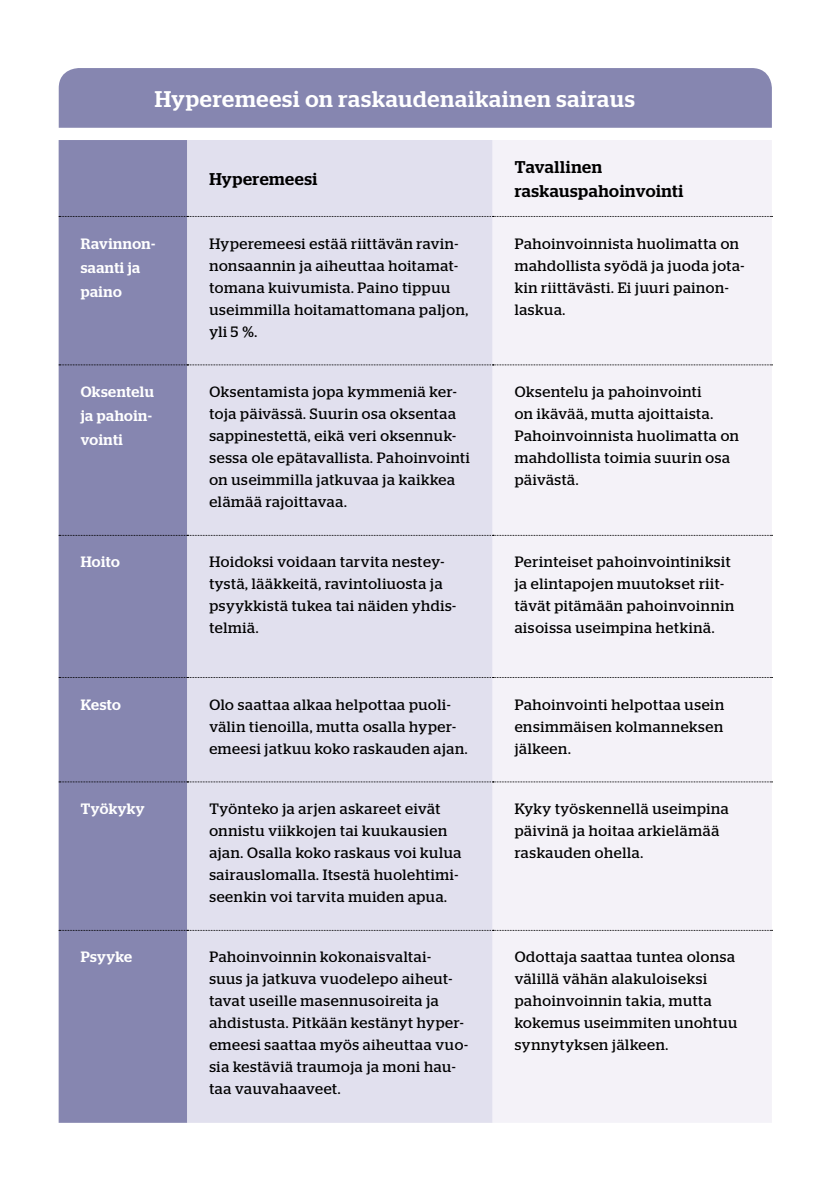
<style>
.page{position:relative;width:840px;height:1191px;background:#fff}
.page>*{position:absolute;margin:0;border:0;box-sizing:border-box;transform-origin:0 0}
.Hyper_otsikko1{font:500 22.6px "Stag";letter-spacing:.04em;color:#fff}
.Hyper_leipis1{font:500 17px/24px "Stag";letter-spacing:.035em;color:#000}
.Hyper_taulukkoleipis{font:15px/22px "Stag";letter-spacing:.045em;color:#000}
.Hyper_leipis1-2{font:500 15px/24px "Stag";letter-spacing:.035em;color:#fff}
</style>
<div class="page">
<div style="left:59px;top:68px;width:712px;height:60px;background:#8686b0"></div>
<div style="left:59px;top:140px;width:128px;height:982px;background:#8686b0"></div>
<div style="left:187px;top:140px;width:305px;height:982px;background:#e1e0ee"></div>
<div style="left:492px;top:140px;width:279px;height:982px;background:#f4f2f8"></div>
<svg style="left:59px;top:535px;width:713px;height:1px"></svg>
<svg style="left:59px;top:677px;width:713px;height:1px"></svg>
<svg style="left:59px;top:781px;width:713px;height:1px"></svg>
<svg style="left:59px;top:930px;width:713px;height:1px"></svg>
<svg style="left:59px;top:216px;width:713px;height:1px"></svg>
<svg style="left:59px;top:364px;width:713px;height:1px"></svg>
<p class="Hyper_otsikko1" style="left:155px;top:86px;width:481px">Hyperemeesi on raskaudenaikainen sairaus</p>
<p class="Hyper_leipis1" style="left:209px;top:167px;width:109px">Hyperemeesi</p>
<p class="Hyper_leipis1" style="left:514px;top:155px;width:170px">Tavallinen raskauspahoinvointi</p>
<p class="Hyper_leipis1-2" style="left:81px;top:231px;width:76px">Ravinnon&shy;saanti ja paino</p>
<p class="Hyper_taulukkoleipis" style="left:209px;top:232px;width:260px">Hyperemeesi estää riittävän ravin&shy;nonsaannin ja aiheuttaa hoitamat&shy;tomana kuivumista. Paino tippuu useimmilla hoitamattomana paljon, yli 5 %.</p>
<p class="Hyper_taulukkoleipis" style="left:514px;top:232px;width:231px">Pahoinvoinnista huolimatta on mahdollista syödä ja juoda jota&shy;kin riittävästi. Ei juuri painon&shy;laskua.</p>
<p class="Hyper_leipis1-2" style="left:81px;top:379px;width:75px">Oksentelu ja pahoin&shy;vointi</p>
<p class="Hyper_taulukkoleipis" style="left:209px;top:380px;width:262px">Oksentamista jopa kymmeniä ker&shy;toja päivässä. Suurin osa oksentaa sappinestettä, eikä veri oksennuk&shy;sessa ole epätavallista. Pahoinvointi on useimmilla jatkuvaa ja kaikkea elämää rajoittavaa.</p>
<p class="Hyper_taulukkoleipis" style="left:514px;top:380px;width:226px">Oksentelu ja pahoinvointi<br>on ikävää, mutta ajoittaista.<br>Pahoinvoinnista huolimatta on mahdollista toimia suurin osa päivästä.</p>
<p class="Hyper_leipis1-2" style="left:81px;top:550px;width:41px">Hoito</p>
<p class="Hyper_taulukkoleipis" style="left:209px;top:551px;width:248px">Hoidoksi voidaan tarvita nestey&shy;tystä, lääkkeitä, ravintoliuosta ja psyykkistä tukea tai näiden yhdis&shy;telmiä.</p>
<p class="Hyper_taulukkoleipis" style="left:514px;top:551px;width:221px">Perinteiset pahoinvointiniksit ja elintapojen muutokset riit&shy;tävät pitämään pahoinvoinnin aisoissa useimpina hetkinä.</p>
<p class="Hyper_leipis1-2" style="left:81px;top:692px;width:42px">Kesto</p>
<p class="Hyper_taulukkoleipis" style="left:209px;top:693px;width:259px">Olo saattaa alkaa helpottaa puoli&shy;välin tienoilla, mutta osalla hyper&shy;emeesi jatkuu koko raskauden ajan.</p>
<p class="Hyper_taulukkoleipis" style="left:514px;top:693px;width:211px;text-align:justify">Pahoinvointi helpottaa usein ensimmäisen kolmanneksen jälkeen.</p>
<p class="Hyper_leipis1-2" style="left:81px;top:796px;width:66px">Työkyky</p>
<p class="Hyper_taulukkoleipis" style="left:209px;top:797px;width:253px">Työnteko ja arjen askareet eivät onnistu viikkojen tai kuukausien ajan. Osalla koko raskaus voi kulua sairauslomalla. Itsestä huolehtimi&shy;seenkin voi tarvita muiden apua.</p>
<p class="Hyper_taulukkoleipis" style="left:514px;top:797px;width:215px">Kyky työskennellä useimpina päivinä ja hoitaa arkielämää raskauden ohella.</p>
<p class="Hyper_leipis1-2" style="left:81px;top:945px;width:53px">Psyyke</p>
<p class="Hyper_taulukkoleipis" style="left:209px;top:946px;width:260px">Pahoinvoinnin kokonaisvaltai&shy;suus ja jatkuva vuodelepo aiheut&shy;tavat useille masennusoireita ja ahdistusta. Pitkään kestänyt hyper&shy;emeesi saattaa myös aiheuttaa vuo&shy;sia kestäviä traumoja ja moni hau&shy;taa vauvahaaveet.</p>
<p class="Hyper_taulukkoleipis" style="left:514px;top:946px;width:224px">Odottaja saattaa tuntea olonsa välillä vähän alakuloiseksi pahoinvoinnin takia, mutta kokemus useimmiten unohtuu synnytyksen jälkeen.</p>
</div>
